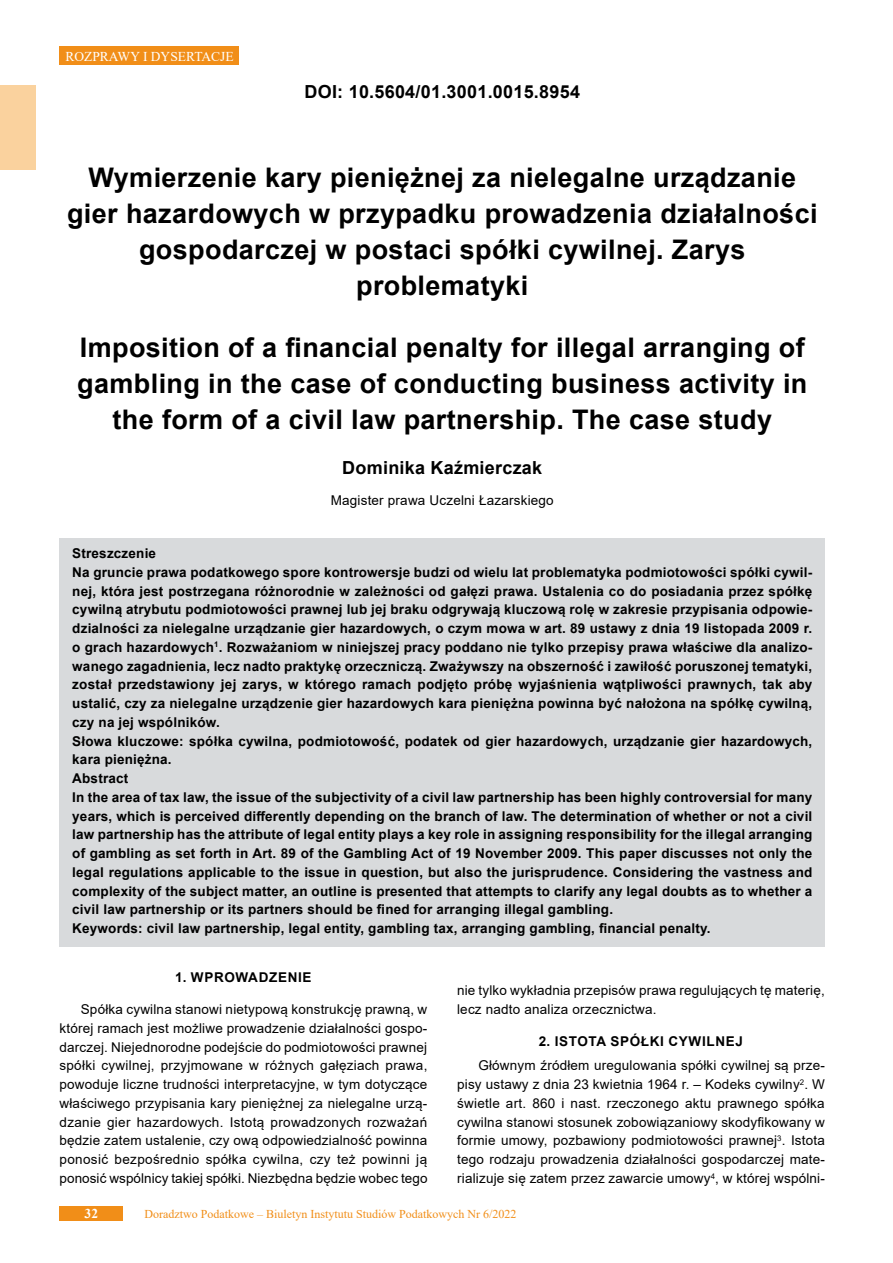
<style>
.page{position:relative;width:893px;height:1263px;background:#fff}
.page>*{position:absolute;margin:0;border:0;box-sizing:border-box;transform-origin:0 0}
.tytul{font:700 27px/36px "Arial";letter-spacing:.015em;color:#000;text-align:center}
.doi{font:700 18px "Arial";letter-spacing:.015em;color:#000}
.autor1{font:700 18px "Arial";letter-spacing:.015em;color:#000}
.lead{font:700 13.5px/18.8px "Arial";letter-spacing:.015em;color:#000;text-align:justify}
.tekst{font:13.5px/18.8px "Arial";letter-spacing:.01em;color:#000;text-align:justify}
.Srodtytul{font:700 13.5px "Arial";letter-spacing:.05em;color:#000}
.inf_o_autorze{font:13.5px "Arial";letter-spacing:.015em;color:#000}
.t1{font:13.5px "Times New Roman";color:#fff}
.t2{font:700 13.5px "Times New Roman";color:#fff}
.t3{font:12px "Times New Roman";color:#f18e18}
</style>
<div class="page">
<div style="left:60px;top:1205px;width:63px;height:15px;background:#f18e18"></div>
<div style="left:60px;top:46px;width:179px;height:19px;background:#f18e18"></div>
<div style="left:0;top:85px;width:36px;height:85px;background:#fad29e"></div>
<div style="left:60px;top:538px;width:765px;height:34px;background:#d8dadc"></div>
<div style="left:60px;top:556px;width:765px;height:184px;background:#d8dadc"></div>
<div style="left:60px;top:725px;width:765px;height:53px;background:#d8dadc"></div>
<div style="left:60px;top:763px;width:765px;height:34px;background:#d8dadc"></div>
<div style="left:60px;top:781px;width:765px;height:147px;background:#d8dadc"></div>
<div style="left:60px;top:913px;width:765px;height:34px;background:#d8dadc"></div>
<p class="t1" style="left:65px;top:47px;width:170px">ROZPRAWY I DYSERTACJE</p>
<p class="doi" style="left:304px;top:79px;width:277px">DOI: 10.5604/01.3001.0015.8954</p>
<p class="tytul" style="left:67px;top:160px;width:752px">Wymierzenie kary pieniężnej za nielegalne urządzanie gier hazardowych w przypadku prowadzenia działalności gospodarczej w postaci spółki cywilnej. Zarys problematyki</p>
<p class="tytul" style="left:77px;top:330px;width:732px">Imposition of a financial penalty for illegal arranging of gambling in the case of conducting business activity in the form of a civil law partnership. The case study</p>
<p class="autor1" style="left:342px;top:455px;width:201px">Dominika Kaźmierczak</p>
<p class="inf_o_autorze" style="left:331px;top:491px;width:225px">Magister prawa Uczelni Łazarskiego</p>
<p class="lead" style="left:72px;top:544px;width:85px">Streszczenie</p>
<p class="lead" style="left:72px;top:563px;width:742px">Na gruncie prawa podatkowego spore kontrowersje budzi od wielu lat problematyka podmiotowości spółki cywil&shy;nej, która jest postrzegana różnorodnie w zależności od gałęzi prawa. Ustalenia co do posiadania przez spółkę cywilną atrybutu podmiotowości prawnej lub jej braku odgrywają kluczową rolę w zakresie przypisania odpowie&shy;dzialności za nielegalne urządzanie gier hazardowych, o czym mowa w art. 89 ustawy z dnia 19 listopada 2009 r. o grach hazardowych<sup>1</sup>. Rozważaniom w niniejszej pracy poddano nie tylko przepisy prawa właściwe dla analizo&shy;wanego zagadnienia, lecz nadto praktykę orzeczniczą. Zważywszy na obszerność i zawiłość poruszonej tematyki, został przedstawiony jej zarys, w którego ramach podjęto próbę wyjaśnienia wątpliwości prawnych, tak aby ustalić, czy za nielegalne urządzenie gier hazardowych kara pieniężna powinna być nałożona na spółkę cywilną, czy na jej wspólników.</p>
<p class="lead" style="left:72px;top:732px;width:742px">Słowa kluczowe: spółka cywilna, podmiotowość, podatek od gier hazardowych, urządzanie gier hazardowych, kara pieniężna.</p>
<p class="lead" style="left:72px;top:769px;width:58px">Abstract</p>
<p class="lead" style="left:72px;top:788px;width:742px">In the area of tax law, the issue of the subjectivity of a civil law partnership has been highly controversial for many years, which is perceived differently depending on the branch of law. The determination of whether or not a civil law partnership has the attribute of legal entity plays a key role in assigning responsibility for the illegal arranging of gambling as set forth in Art. 89 of the Gambling Act of 19 November 2009. This paper discusses not only the legal regulations applicable to the issue in question, but also the jurisprudence. Considering the vastness and complexity of the subject matter, an outline is presented that attempts to clarify any legal doubts as to whether a civil law partnership or its partners should be fined for arranging illegal gambling.</p>
<p class="lead" style="left:72px;top:919px;width:640px">Keywords: civil law partnership, legal entity, gambling tax, arranging gambling, financial penalty.</p>
<p class="Srodtytul" style="left:175px;top:967px;width:138px">1. WPROWADZENIE</p>
<p class="tekst" style="left:60px;top:1000px;width:369px;text-indent:21px">Spółka cywilna stanowi nietypową konstrukcję prawną, w której ramach jest możliwe prowadzenie działalności gospo&shy;darczej. Niejednorodne podejście do podmiotowości prawnej spółki cywilnej, przyjmowane w różnych gałęziach prawa, powoduje liczne trudności interpretacyjne, w tym dotyczące właściwego przypisania kary pieniężnej za nielegalne urzą&shy;dzanie gier hazardowych. Istotą prowadzonych rozważań będzie zatem ustalenie, czy ową odpowiedzialność powinna ponosić bezpośrednio spółka cywilna, czy też powinni ją ponosić wspólnicy takiej spółki. Niezbędna będzie wobec tego</p>
<p class="tekst" style="left:457px;top:981px;width:369px">nie tylko wykładnia przepisów prawa regulujących tę materię, lecz nadto analiza orzecznictwa.</p>
<p class="Srodtytul" style="left:539px;top:1031px;width:206px">2. ISTOTA SPÓŁKI CYWILNEJ</p>
<p class="tekst" style="left:457px;top:1056px;width:369px;text-indent:21px">Głównym źródłem uregulowania spółki cywilnej są prze&shy;pisy ustawy z dnia 23 kwietnia 1964 r. – Kodeks cywilny<sup>2</sup>. W świetle art. 860 i nast. rzeczonego aktu prawnego spółka cywilna stanowi stosunek zobowiązaniowy skodyfikowany w formie umowy, pozbawiony podmiotowości prawnej<sup>3</sup>. Istota tego rodzaju prowadzenia działalności gospodarczej mate&shy;rializuje się zatem przez zawarcie umowy<sup>4</sup>, w której wspólni-</p>
<p class="t2" style="left:85px;top:1204px;width:15px">32</p>
<p class="t3" style="left:145px;top:1205px;width:373px">Doradztwo Podatkowe – Biuletyn Instytutu Studiów Podatkowych Nr 6/2022</p>
</div>
